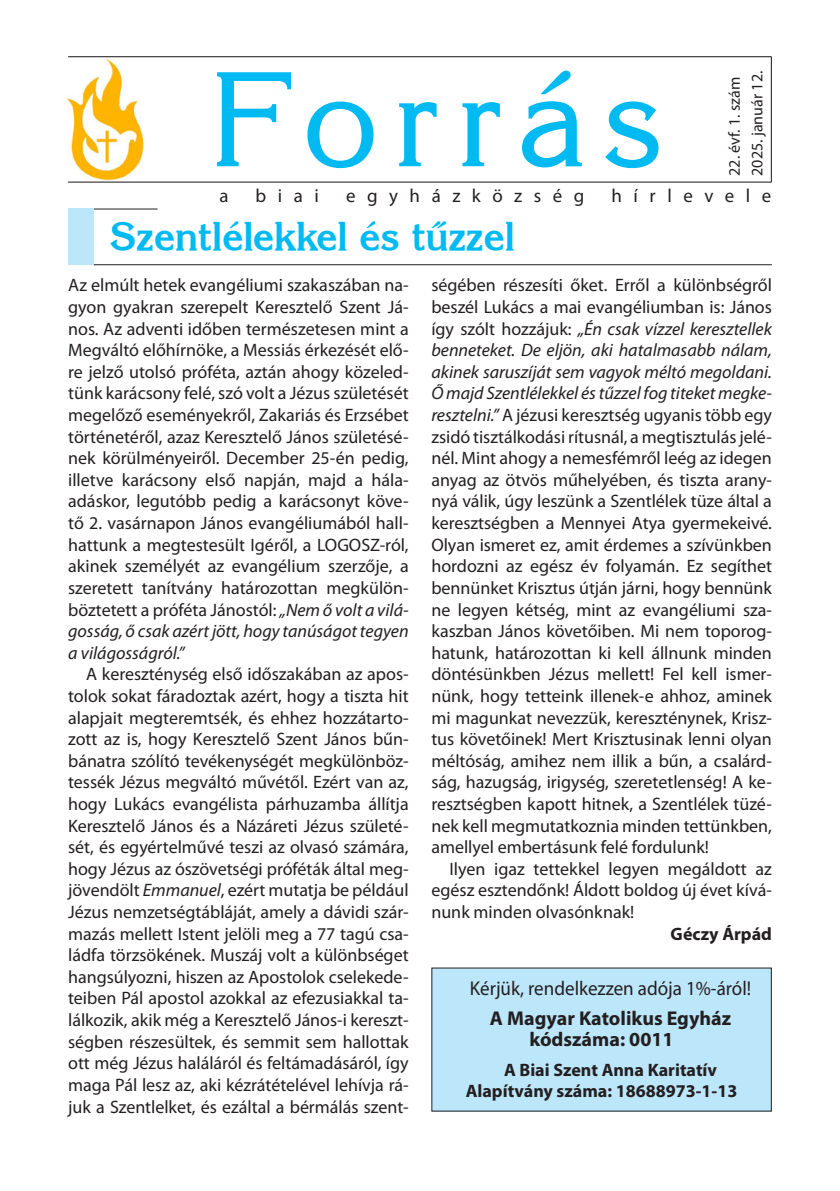
<style>
.page{position:relative;width:840px;height:1191px;background:#fff}
.page>*{position:absolute;margin:0;border:0;box-sizing:border-box;transform-origin:0 0}
.t1{font:134.4px "Korinna PFL";letter-spacing:.125em;color:#00baf1}
.t2{font:700 40px "Korinna PFL";color:#00baf1}
.t3{font:700 20px/21.6px "Myriad Pro";color:#231f20}
.t4{font:20px "Myriad Pro";color:#231f20;scale:.95 1}
.t5{font:18.8px "Myriad Pro";letter-spacing:.61em;color:#231f20}
.t6{font:18px/21.6px "Myriad Pro";color:#231f20;text-align:justify}
.t7{font:700 18px/21.6px "Myriad Pro";color:#231f20}
.t8{font:16px/22.6px "Myriad Pro";color:#231f20}
.s1{font-style:italic}
</style>
<div class="page">
<img style="left:66px;top:57px;width:78px;height:124px">
<hr style="left:68px;top:56px;width:702px;height:1px;background:#231f20">
<hr style="left:770px;top:57px;width:1px;height:125px;background:#231f20">
<hr style="left:68px;top:182px;width:702px;height:1px;background:#231f20">
<hr style="left:93px;top:209px;width:64px;height:1px;background:#231f20">
<hr style="left:93px;top:264px;width:678px;height:1px;background:#231f20">
<div style="left:68px;top:208px;width:25px;height:57px;background:#bce6fa"></div>
<div style="left:431px;top:968px;width:339px;height:143px;background:#bce6fa"></div>
<h1 class="t1" style="left:210px;top:37px;width:453px">Forrás</h1>
<p class="t5" style="left:219px;top:184px;width:11px">a</p>
<p class="t5" style="left:255px;top:184px;width:65px">biai</p>
<p class="t5" style="left:346px;top:184px;width:240px">egyházközség</p>
<p class="t5" style="left:611px;top:184px;width:161px">hírlevele</p>
<h2 class="t2" style="left:110px;top:212px;width:406px">Szentlélekkel és tűzzel</h2>
<p class="t8" style="left:722px;top:176px;width:106px;rotate:-90deg">22. évf. 1. szám<br>2025. január 12.</p>
<p class="t6" style="left:68px;top:274px;width:342px">Az elmúlt hetek evangéliumi szakaszában na&shy;gyon gyakran szerepelt Keresztelő Szent Já&shy;nos. Az adventi időben természetesen mint a Megváltó előhírnöke, a Messiás érkezését elő&shy;re jelző utolsó próféta, aztán ahogy közeled&shy;tünk karácsony felé, szó volt a Jézus születését megelőző eseményekről, Zakariás és Erzsébet történetéről, azaz Keresztelő János születésé&shy;nek körülményeiről. December 25-én pedig, illetve karácsony első napján, majd a hála&shy;adáskor, legutóbb pedig a karácsonyt köve&shy;tő 2. vasárnapon János evangéliumából hall&shy;hattunk a megtestesült Igéről, a LOGOSZ-ról, akinek személyét az evangélium szerzője, a szeretett tanítvány határozottan megkülön&shy;böztetett a próféta Jánostól: <span class="s1">„Nem ő volt a vilá&shy;gosság, ő csak azért jött, hogy tanúságot tegyen a világosságról.”</span></p>
<p class="t6" style="left:68px;top:663px;width:342px;text-indent:18px">A kereszténység első időszakában az apos&shy;tolok sokat fáradoztak azért, hogy a tiszta hit alapjait megteremtsék, és ehhez hozzátarto&shy;zott az is, hogy Keresztelő Szent János bűn&shy;bánatra szólító tevékenységét megkülönböz&shy;tessék Jézus megváltó művétől. Ezért van az, hogy Lukács evangélista párhuzamba állítja Keresztelő János és a Názáreti Jézus születé&shy;sét, és egyértelművé teszi az olvasó számára, hogy Jézus az ószövetségi próféták által meg&shy;jövendölt <span class="s1">Emmanuel</span>, ezért mutatja be például Jézus nemzetségtábláját, amely a dávidi szár&shy;mazás mellett Istent jelöli meg a 77 tagú csa&shy;ládfa törzsökének. Muszáj volt a különbséget hangsúlyozni, hiszen az Apostolok cselekede&shy;teiben Pál apostol azokkal az efezusiakkal ta&shy;lálkozik, akik még a Keresztelő János-i kereszt&shy;ségben részesültek, és semmit sem hallottak ott még Jézus haláláról és feltámadásáról, így maga Pál lesz az, aki kézrátételével lehívja rá&shy;juk a Szentlelket, és ezáltal a bérmálás szent-</p>
<p class="t6" style="left:431px;top:274px;width:342px">ségében részesíti őket. Erről a különbségről beszél Lukács a mai evangéliumban is: János így szólt hozzájuk: <span class="s1">„Én csak vízzel keresztellek benneteket. De eljön, aki hatalmasabb nálam, akinek saruszíját sem vagyok méltó megoldani.<br>Ő majd Szentlélekkel és tűzzel fog titeket megke&shy;resztelni.”</span> A jézusi keresztség ugyanis több egy zsidó tisztálkodási rítusnál, a megtisztulás jelé&shy;nél. Mint ahogy a nemesfémről leég az idegen anyag az ötvös műhelyében, és tiszta aran - nyá válik, úgy leszünk a Szentlélek tüze által a keresztségben a Mennyei Atya gyermekeivé.<br>Olyan ismeret ez, amit érdemes a szívünkben hordozni az egész év folyamán. Ez segíthet bennünket Krisztus útján járni, hogy bennünk ne legyen kétség, mint az evangéliumi sza&shy;kaszban János követőiben. Mi nem toporog&shy;hatunk, határozottan ki kell állnunk minden döntésünkben Jézus mellett! Fel kell ismer&shy;nünk, hogy tetteink illenek-e ahhoz, aminek mi magunkat nevezzük, kereszténynek, Krisz&shy;tus követőinek! Mert Krisztusinak lenni olyan méltóság, amihez nem illik a bűn, a csalárd&shy;ság, hazugság, irigység, szeretetlenség! A ke&shy;resztségben kapott hitnek, a Szentlélek tüzé&shy;nek kell megmutatkoznia minden tettünkben, amellyel embertásunk felé fordulunk!</p>
<p class="t6" style="left:431px;top:857px;width:342px;text-indent:18px">Ilyen igaz tettekkel legyen megáldott az egész esztendőnk! Áldott boldog új évet kívá&shy;nunk minden olvasónknak!</p>
<p class="t7" style="left:670px;top:922px;width:103px">Géczy Árpád</p>
<p class="t4" style="left:469px;top:975px;width:297px">Kérjük, rendelkezzen adója 1%-áról!</p>
<p class="t3" style="left:529px;top:1006px;width:203px;text-indent:-39px">A Magyar Katolikus Egyház kódszáma: 0011</p>
<p class="t7" style="left:465px;top:1058px;width:273px;text-indent:38px">A Biai Szent Anna Karitatív<br>Alapítvány száma: 18688973-1-13</p>
</div>
